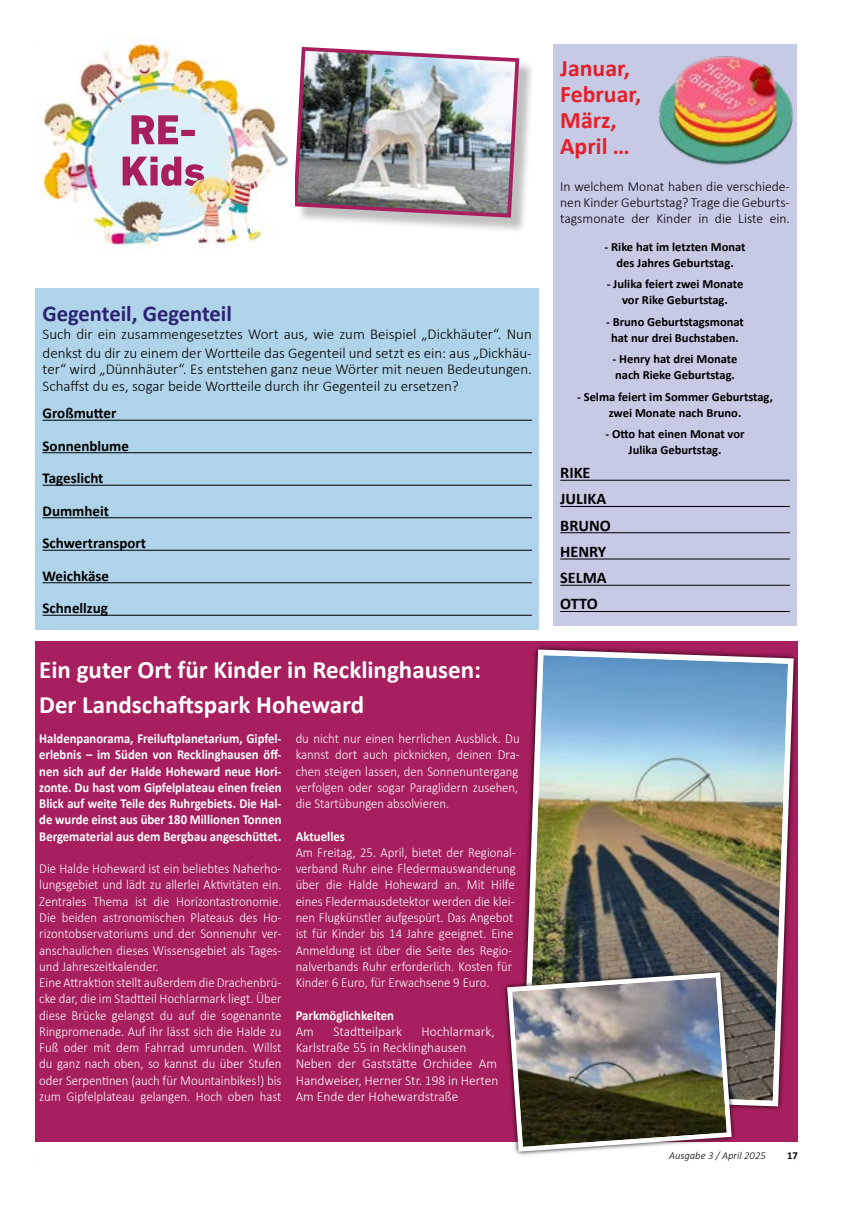
<style>
.page{position:relative;width:851px;height:1205px;background:#fff}
.page>*{position:absolute;margin:0;border:0;box-sizing:border-box;transform-origin:0 0}
.t1{font:700 25px/35px "Calibri";color:#fff}
.t2{font:700 23.75px/26px "Calibri";color:#e51f29}
.t3{font:700 22.5px "Calibri";color:#2b2171}
.t4{font:700 16.25px/26.2px "Calibri";color:#000}
.t5{font:300 15px/18.8px "Calibri";color:#000}
.t6{font:700 15px/32.5px "Calibri";color:#000}
.t7{font:300 13.75px/16.2px "Calibri";color:#fff;scale:.93 1}
.t8{font:700 13.75px/16.2px "Calibri";color:#fff;text-align:justify;scale:.92 1}
.t9{font:300 13.75px/16.2px "Calibri";color:#fff}
.t10{font:300 13.75px/16.2px "Calibri";color:#000;text-align:justify}
.t11{font:700 13.75px "Calibri";color:#fff;scale:.93 1}
.t12{font:700 12.5px/16.2px "Calibri";color:#000;text-align:center}
.t13{font:italic 300 10.62px "Calibri";color:#000}
.t14{font:700 10.62px "Calibri";color:#000}
</style>
<div class="page">
<div style="left:553px;top:44px;width:243px;height:582px;background:#c6cae5"></div>
<hr style="left:560px;top:480px;width:229px;height:1px;background:#000">
<hr style="left:560px;top:506px;width:229px;height:1px;background:#000">
<hr style="left:560px;top:532px;width:229px;height:1px;background:#000">
<hr style="left:560px;top:559px;width:229px;height:1px;background:#000">
<hr style="left:560px;top:585px;width:229px;height:1px;background:#000">
<hr style="left:560px;top:611px;width:229px;height:1px;background:#000">
<div style="left:296px;top:49px;width:238px;height:184px;background:#000;opacity:.25"></div>
<img style="left:295px;top:46px;width:226px;height:174px">
<img style="left:40px;top:39px;width:249px;height:210px">
<svg style="left:123px;top:157px;width:81px;height:29px;background:#bf7ca0"></svg>
<svg style="left:131px;top:115px;width:64px;height:29px;background:#bf7da3"></svg>
<div style="left:36px;top:641px;width:761px;height:500px;background:#a71f5e"></div>
<img style="left:523px;top:647px;width:273px;height:462px">
<div style="left:35px;top:288px;width:504px;height:341px;background:#afd3e8"></div>
<hr style="left:43px;top:420px;width:488px;height:1px;background:#000">
<hr style="left:43px;top:452px;width:488px;height:1px;background:#000">
<hr style="left:43px;top:485px;width:488px;height:1px;background:#000">
<hr style="left:43px;top:517px;width:488px;height:1px;background:#000">
<hr style="left:43px;top:550px;width:488px;height:1px;background:#000">
<hr style="left:43px;top:582px;width:488px;height:1px;background:#000">
<hr style="left:43px;top:615px;width:488px;height:1px;background:#000">
<svg style="left:502px;top:967px;width:235px;height:189px"></svg>
<img style="left:504px;top:970px;width:230px;height:184px">
<img style="left:659px;top:44px;width:138px;height:122px">
<h3 class="t3" style="left:43px;top:297px;width:191px">Gegenteil, Gegenteil</h3>
<p class="t5" style="left:43px;top:325px;width:491px">Such dir ein zusammengesetztes Wort aus, wie zum Beispiel „Dickhäuter“. Nun denkst du dir zu einem der Wortteile das Gegenteil und setzt es ein: aus „Dickhäu-</p>
<p class="t5" style="left:43px;top:361px;width:490px;line-height:16.2px">ter“ wird „Dünnhäuter“. Es entstehen ganz neue Wörter mit neuen Bedeutungen.<br>Schaffst du es, sogar beide Wortteile durch ihr Gegenteil zu ersetzen?</p>
<p class="t6" style="left:43px;top:397px;width:105px">Großmutter<br>Sonnenblume<br>Tageslicht<br>Dummheit<br>Schwertransport<br>Weichkäse<br>Schnellzug</p>
<h1 class="t1" style="left:39px;top:651px;width:443px">Ein guter Ort für Kinder in Recklinghausen:<br>Der Landschaftspark Hoheward</h1>
<p class="t8" style="left:39px;top:730px;width:265px">Haldenpanorama, Freiluftplanetarium, Gipfel&shy;erlebnis – im Süden von Recklinghausen öff&shy;nen sich auf der Halde Hoheward neue Hori&shy;zonte. Du hast vom Gipfelplateau einen freien Blick auf weite Teile des Ruhrgebiets. Die Hal&shy;de wurde einst aus über 180 Millionen Tonnen Bergematerial aus dem Bergbau angeschüttet.</p>
<p class="t7" style="left:39px;top:860px;width:262px">Die Halde Hoheward ist ein beliebtes Naherho&shy;lungsgebiet und lädt zu allerlei Aktivitäten ein.<br>Zentrales Thema ist die Horizontastronomie.<br>Die beiden astronomischen Plateaus des Ho&shy;rizontobservatoriums und der Sonnenuhr ver&shy;anschaulichen dieses Wissensgebiet als Tages&shy;und Jahreszeitkalender.<br>Eine Attraktion stellt außerdem die Drachenbrü&shy;cke dar, die im Stadtteil Hochlarmark liegt. Über diese Brücke gelangst du auf die sogenannte Ringpromenade. Auf ihr lässt sich die Halde zu Fuß oder mit dem Fahrrad umrunden. Willst du ganz nach oben, so kannst du über Stufen oder Serpentinen (auch für Mountainbikes!) bis zum Gipfelplateau gelangen. Hoch oben hast</p>
<p class="t7" style="left:295px;top:730px;width:242px;text-align:justify">du nicht nur einen herrlichen Ausblick. Du kannst dort auch picknicken, deinen Dra&shy;chen steigen lassen, den Sonnenuntergang verfolgen oder sogar Paraglidern zusehen, die Startübungen absolvieren.</p>
<p class="t11" style="left:295px;top:826px;width:55px">Aktuelles</p>
<p class="t7" style="left:295px;top:844px;width:238px">Am Freitag, 25. April, bietet der Regional&shy;verband Ruhr eine Fledermauswanderung über die Halde Hoheward an. Mit Hilfe eines Fledermausdetektor werden die klei&shy;nen Flugkünstler aufgespürt. Das Angebot ist für Kinder bis 14 Jahre geeignet. Eine Anmeldung ist über die Seite des Regio&shy;nalverbands Ruhr erforderlich. Kosten für Kinder 6 Euro, für Erwachsene 9 Euro.</p>
<p class="t11" style="left:295px;top:1005px;width:107px">Parkmöglichkeiten</p>
<p class="t9" style="left:295px;top:1023px;width:20px">Am</p>
<p class="t9" style="left:333px;top:1023px;width:70px">Stadtteilpark</p>
<p class="t9" style="left:295px;top:1023px;width:204px;text-indent:126px">Hochlarmark,<br>Karlstraße 55 in Recklinghausen<br>Neben der Gaststätte Orchidee Am<br>Handweiser, Herner Str. 198 in Herten<br>Am Ende der Hohewardstraße</p>
<h2 class="t2" style="left:560px;top:55px;width:82px">Januar,<br>Februar,<br>März,<br>April …</h2>
<p class="t10" style="left:560px;top:178px;width:231px">In welchem Monat haben die verschiede&shy;nen Kinder Geburtstag? Trage die Geburts&shy;tagsmonate der Kinder in die Liste ein.</p>
<p class="t12" style="left:604px;top:238px;width:142px">- Rike hat im letzten Monat des Jahres Geburtstag.</p>
<p class="t12" style="left:606px;top:276px;width:138px">- Julika feiert zwei Monate vor Rike Geburtstag.</p>
<p class="t12" style="left:606px;top:313px;width:139px">- Bruno Geburtstagsmonat hat nur drei Buchstaben.</p>
<p class="t12" style="left:612px;top:351px;width:126px;text-align:left">- Henry hat drei Monate nach Rieke Geburtstag.</p>
<p class="t12" style="left:577px;top:388px;width:197px">- Selma feiert im Sommer Geburtstag, zwei Monate nach Bruno.</p>
<p class="t12" style="left:605px;top:426px;width:141px">- Otto hat einen Monat vor<br>Julika Geburtstag.</p>
<p class="t4" style="left:560px;top:459px;width:52px">RIKE<br>JULIKA<br>BRUNO<br>HENRY<br>SELMA<br>OTTO</p>
<p class="t13" style="left:669px;top:1149px;width:98px">Ausgabe 3 / April 2025</p>
<p class="t14" style="left:786px;top:1148px;width:12px">17</p>
</div>
